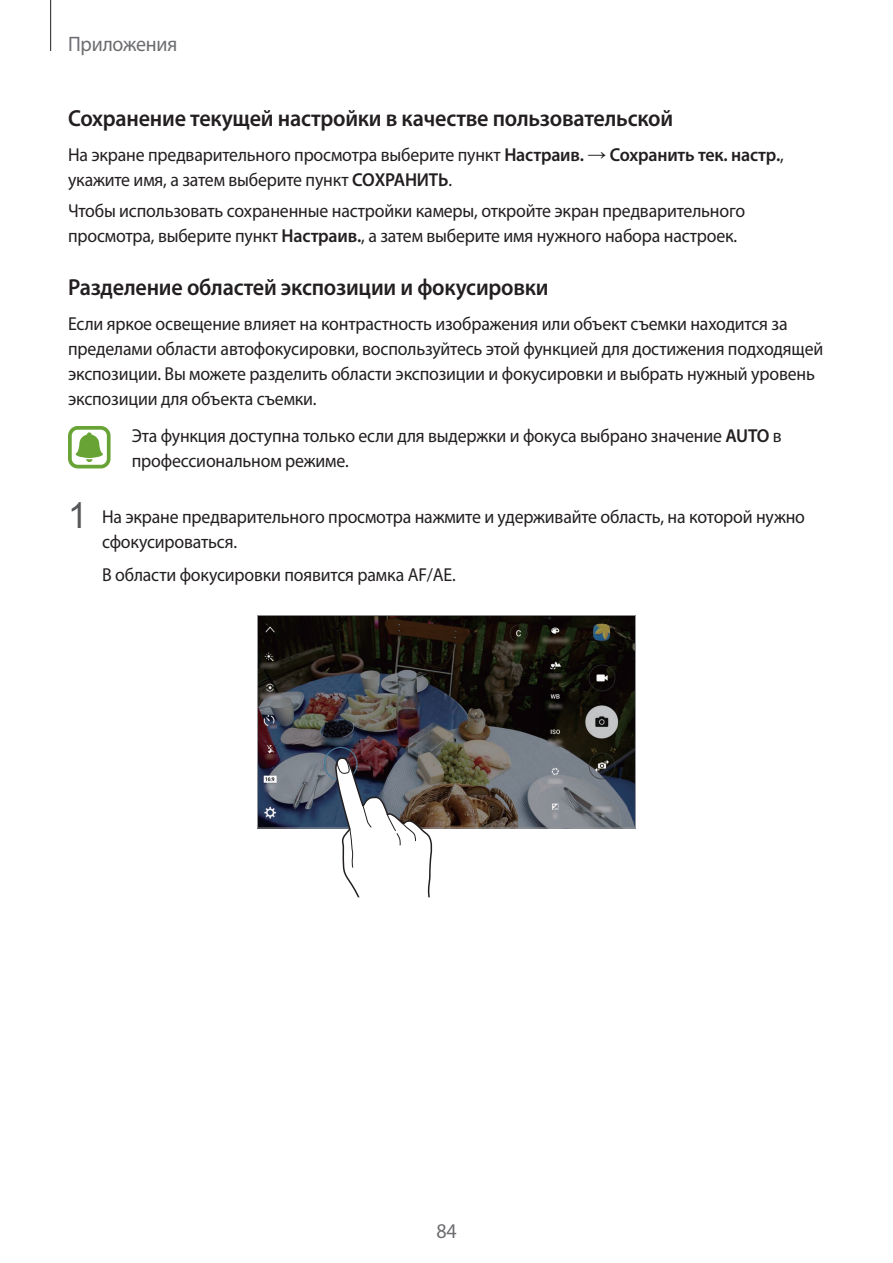
<style>
.page{position:relative;width:893px;height:1263px;background:#fff}
.page>*{position:absolute;margin:0;border:0;box-sizing:border-box;transform-origin:0 0}
.t1{font:600 23.25px "Myriad Pro";letter-spacing:-.01em;color:#231f20;scale:.95 1}
.t2{font:21px "Myriad Pro";letter-spacing:-.01em;color:#6c6d70;scale:.95 1}
.t3{font:18.75px/24.8px "Myriad Pro";letter-spacing:-.01em;color:#231f20;scale:.95 1}
.s1{font-weight:600}
.s2{font-family:"Arial"}
.s3{font-family:"Arial";font-size:36px;color:#57585a}
</style>
<div class="page">
<hr style="left:50px;top:0;width:1px;height:51px;background:#231f20">
<svg style="left:68px;top:426px;width:43px;height:42px"></svg>
<img style="left:257px;top:615px;width:379px;height:214px">
<svg style="left:334px;top:758px;width:113px;height:139px"></svg>
<p class="t2" style="left:68px;top:31px;width:117px">Приложения</p>
<p class="t1" style="left:68px;top:103px;width:638px">Сохранение текущей настройки в качестве пользовательской</p>
<p class="t3" style="left:68px;top:142px;width:755px">На экране предварительного просмотра выберите пункт <span class="s1">Настраив.</span> <span class="s2">→</span> <span class="s1">Сохранить тек. настр.</span>, укажите имя, а затем выберите пункт <span class="s1">СОXРАНИТЬ</span>.</p>
<p class="t3" style="left:68px;top:198px;width:714px">Чтобы использовать сохраненные настройки камеры, откройте экран предварительного просмотра, выберите пункт <span class="s1">Настраив.</span>, а затем выберите имя нужного набора настроек.</p>
<p class="t1" style="left:68px;top:272px;width:507px">Разделение областей экспозиции и фокусировки</p>
<p class="t3" style="left:68px;top:311px;width:796px">Если яркое освещение влияет на контрастность изображения или объект съемки находится за пределами области автофокусировки, воспользуйтесь этой функцией для достижения подходящей экспозиции. Вы можете разделить области экспозиции и фокусировки и выбрать нужный уровень экспозиции для объекта съемки.</p>
<p class="t3" style="left:132px;top:423px;width:686px">Эта функция доступна только если для выдержки и фокуса выбрано значение <span class="s1">AUTO</span> в профессиональном режиме.</p>
<p class="t3" style="left:102px;top:504px;width:741px;text-indent:-34px"><span class="s3">1</span> На экране предварительного просмотра нажмите и удерживайте область, на которой нужно сфокусироваться.</p>
<p class="t3" style="left:102px;top:562px;width:374px">В области фокусировки появится рамка AF/AE.</p>
<p class="t2" style="left:436px;top:1218px;width:23px">84</p>
</div>
